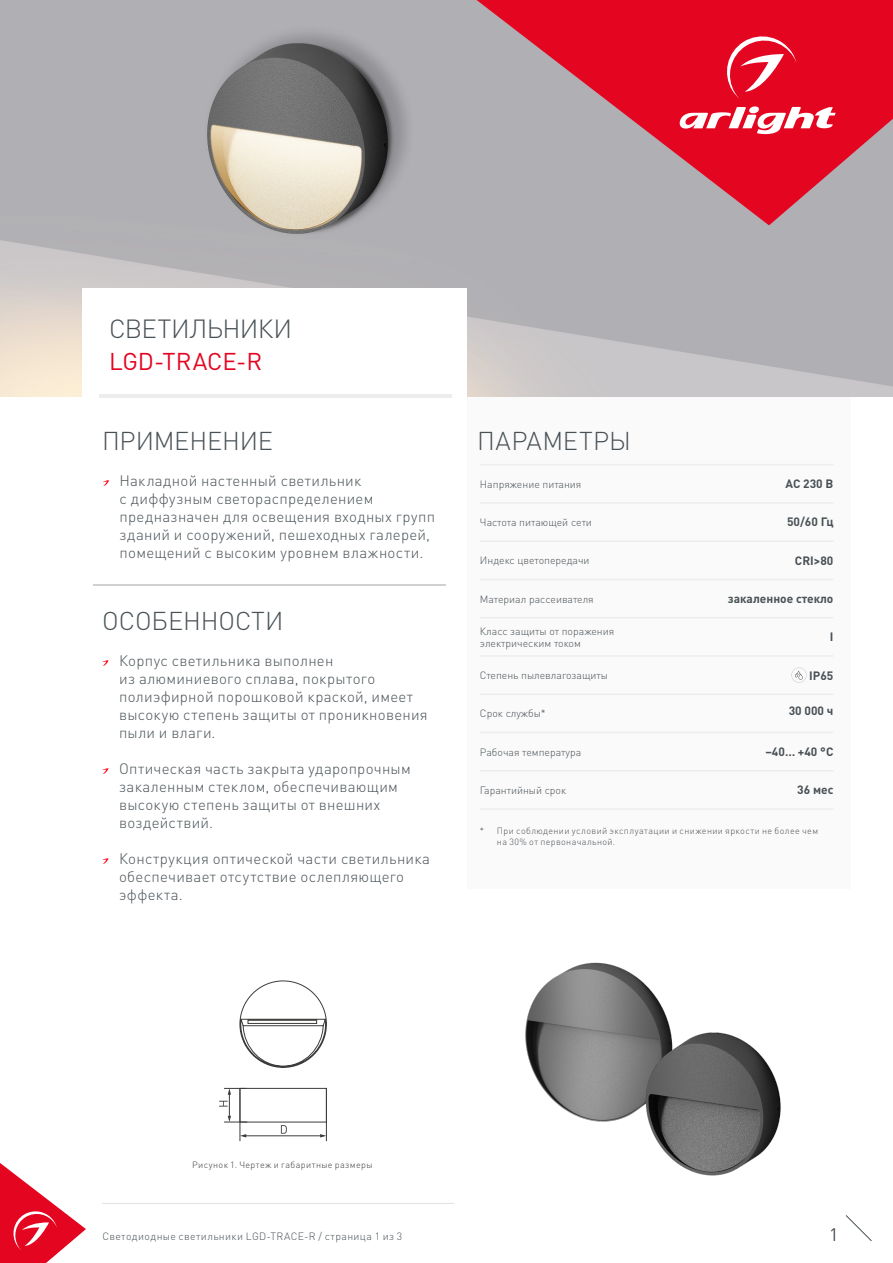
<style>
.page{position:relative;width:893px;height:1263px;background:#fff}
.page>*{position:absolute;margin:0;border:0;box-sizing:border-box;transform-origin:0 0}
.t1{font:300 25.95px "DIN Pro";letter-spacing:-.025em;color:#485156}
.t2{font:300 25.5px "DIN Pro";letter-spacing:-.005em;color:#485156}
.t3{font:300 25.5px "DIN Pro";letter-spacing:.015em;color:#485156}
.t4{font:24px "DIN Pro";letter-spacing:-.005em;color:#e40521}
.t5{font:18px "DIN Pro";color:#485156}
.t6{font:300 15px/18px "DIN Pro";letter-spacing:.02em;color:#485156}
.t7{font:700 12px "DIN Pro";color:#485156}
.t8{font:300 10.5px/12px "DIN Pro";color:#485156}
.t9{font:300 10.5px "DIN Pro";letter-spacing:.04em;color:#485156}
.t10{font:300 9px/10.5px "DIN Pro";letter-spacing:.04em;color:#485156}
.t11{font:300 9px "DIN Pro";letter-spacing:.04em;color:#3c3c3b}
</style>
<div class="page">
<svg style="left:845px;top:1215px;width:27px;height:26px"></svg>
<hr style="left:102px;top:1203px;width:352px;height:1px;background:#e3e3e3">
<img style="left:0;top:0;width:893px;height:396px">
<div style="left:467px;top:397px;width:383px;height:492px;background:#fbfafa"></div>
<hr style="left:480px;top:464px;width:206px;height:1px;background:#ededed">
<hr style="left:686px;top:464px;width:147px;height:1px;background:#ededed">
<hr style="left:480px;top:502px;width:206px;height:2px;background:#ededed">
<hr style="left:686px;top:502px;width:147px;height:2px;background:#ededed">
<hr style="left:480px;top:540px;width:206px;height:2px;background:#ededed">
<hr style="left:686px;top:540px;width:147px;height:2px;background:#ededed">
<hr style="left:480px;top:579px;width:206px;height:1px;background:#ededed">
<hr style="left:686px;top:579px;width:147px;height:1px;background:#ededed">
<hr style="left:480px;top:617px;width:206px;height:1px;background:#ededed">
<hr style="left:686px;top:617px;width:147px;height:1px;background:#ededed">
<hr style="left:480px;top:655px;width:206px;height:2px;background:#ededed">
<hr style="left:686px;top:655px;width:147px;height:2px;background:#ededed">
<hr style="left:480px;top:732px;width:206px;height:1px;background:#ededed">
<hr style="left:686px;top:732px;width:147px;height:1px;background:#ededed">
<hr style="left:480px;top:693px;width:206px;height:2px;background:#ededed">
<hr style="left:686px;top:693px;width:147px;height:2px;background:#ededed">
<hr style="left:480px;top:770px;width:206px;height:1px;background:#ededed">
<hr style="left:686px;top:770px;width:147px;height:1px;background:#ededed">
<hr style="left:480px;top:808px;width:206px;height:2px;background:#ededed">
<hr style="left:686px;top:808px;width:147px;height:2px;background:#ededed">
<svg style="left:791px;top:668px;width:15px;height:14px"></svg>
<div style="left:82px;top:288px;width:384px;height:117px;background:#fff"></div>
<hr style="left:99px;top:394px;width:352px;height:3px;background:#ededed">
<hr style="left:94px;top:585px;width:352px;height:1px;background:#d0d0d0">
<svg style="left:103px;top:480px;width:6px;height:6px"></svg>
<hr style="left:245px;top:1135px;width:78px;height:1px;background:#3c3c3b">
<svg style="left:320px;top:1134px;width:6px;height:3px"></svg>
<svg style="left:241px;top:1134px;width:5px;height:3px"></svg>
<hr style="left:326px;top:1088px;width:1px;height:53px;background:#3c3c3b">
<hr style="left:240px;top:1088px;width:1px;height:53px;background:#3c3c3b">
<svg style="left:219px;top:1088px;width:28px;height:35px"></svg>
<div style="left:240px;top:1088px;width:87px;height:34px;border:1px solid #3c3c3b"></div>
<svg style="left:281px;top:1125px;width:6px;height:9px"></svg>
<svg style="left:240px;top:980px;width:87px;height:88px"></svg>
<img style="left:525px;top:962px;width:137px;height:160px">
<img style="left:615px;top:1006px;width:166px;height:170px">
<svg style="left:102px;top:660px;width:7px;height:6px"></svg>
<svg style="left:102px;top:768px;width:7px;height:6px"></svg>
<svg style="left:102px;top:858px;width:7px;height:6px"></svg>
<svg style="left:477px;top:0;width:416px;height:225px;fill:#e40521"></svg>
<svg style="left:677px;top:106px;width:159px;height:31px"></svg>
<svg style="left:722px;top:31px;width:74px;height:68px"></svg>
<svg style="left:0;top:1163px;width:86px;height:100px"></svg>
<h1 class="t1" style="left:109px;top:311px;width:185px">СВЕТИЛЬНИКИ</h1>
<h3 class="t4" style="left:109px;top:345px;width:155px">LGD-TRACE-R</h3>
<h2 class="t2" style="left:102px;top:423px;width:172px">ПРИМЕНЕНИЕ</h2>
<p class="t6" style="left:120px;top:471px;width:317px">Накладной настенный светильник<br>с диффузным светораспределением предназначен для освещения входных групп зданий и сооружений, пешеходных галерей, помещений с высоким уровнем влажности.</p>
<h2 class="t2" style="left:102px;top:603px;width:183px">ОСОБЕННОСТИ</h2>
<p class="t6" style="left:119px;top:651px;width:310px">Корпус светильника выполнен<br>из алюминиевого сплава, покрытого полиэфирной порошковой краской, имеет высокую степень защиты от проникновения пыли и влаги.</p>
<p class="t6" style="left:119px;top:759px;width:293px">Оптическая часть закрыта ударопрочным закаленным стеклом, обеспечивающим высокую степень защиты от внешних воздействий.</p>
<p class="t6" style="left:119px;top:849px;width:312px">Конструкция оптической части светильника обеспечивает отсутствие ослепляющего эффекта.</p>
<h2 class="t3" style="left:477px;top:423px;width:155px">ПАРАМЕТРЫ</h2>
<p class="t8" style="left:480px;top:477px;width:103px">Напряжение питания</p>
<p class="t7" style="left:785px;top:475px;width:49px">AC 230 В</p>
<p class="t8" style="left:480px;top:516px;width:114px">Частота питающей сети</p>
<p class="t7" style="left:787px;top:514px;width:48px">50/60 Гц</p>
<p class="t8" style="left:480px;top:554px;width:111px">Индекс цветопередачи</p>
<p class="t7" style="left:795px;top:552px;width:40px">CRI&gt;80</p>
<p class="t8" style="left:480px;top:592px;width:115px">Материал рассеивателя</p>
<p class="t7" style="left:728px;top:590px;width:107px">закаленное стекло</p>
<p class="t8" style="left:480px;top:625px;width:136px">Класс защиты от поражения электрическим током</p>
<p class="t7" style="left:830px;top:629px;width:5px">I</p>
<p class="t8" style="left:480px;top:669px;width:130px">Степень пылевлагозащиты</p>
<p class="t7" style="left:809px;top:667px;width:26px">IP65</p>
<p class="t8" style="left:480px;top:707px;width:67px">Срок службы*</p>
<p class="t7" style="left:789px;top:702px;width:46px">30 000 ч</p>
<p class="t8" style="left:480px;top:745px;width:103px">Рабочая температура</p>
<p class="t7" style="left:765px;top:743px;width:69px">–40… +40 °С</p>
<p class="t8" style="left:480px;top:784px;width:88px">Гарантийный срок</p>
<p class="t7" style="left:797px;top:782px;width:38px">36 мес</p>
<p class="t10" style="left:497px;top:825px;width:323px;text-indent:-17px">* При соблюдении условий эксплуатации и снижении яркости не более чем на 30% от первоначальной.</p>
<p class="t11" style="left:192px;top:1158px;width:182px">Рисунок 1. Чертеж и габаритные размеры</p>
<p class="t9" style="left:102px;top:1229px;width:301px">Светодиодные светильники LGD-TRACE-R / страница 1 из 3</p>
<p class="t5" style="left:829px;top:1222px;width:11px">1</p>
</div>
